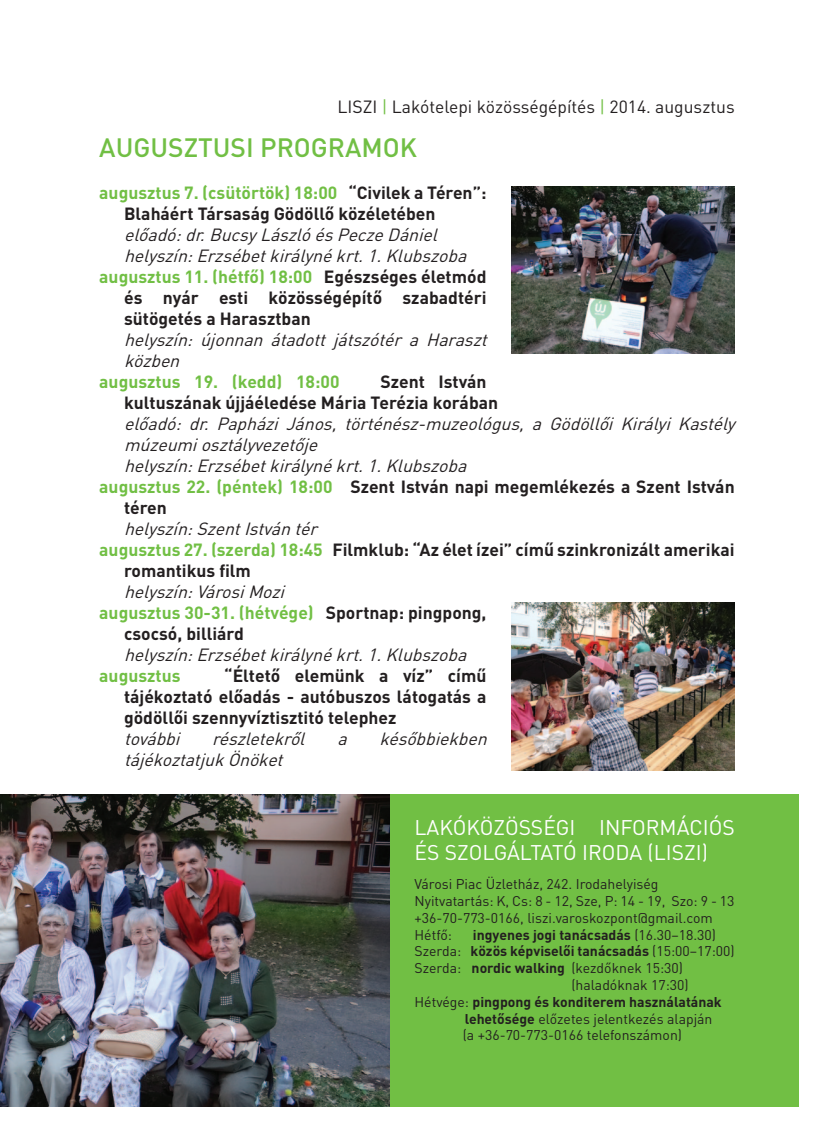
<style>
.page{position:relative;width:834px;height:1141px;background:#fff}
.page>*{position:absolute;margin:0;border:0;box-sizing:border-box;transform-origin:0 0}
.t1{font:500 26.25px "DIN Pro";color:#71bf44}
.t2{font:21px/25.2px "DIN Pro";color:#fff}
.t3{font:700 17.5px/21px "DIN Pro";color:#231f20}
.t4{font:italic 17.5px/21px "DIN Pro";color:#231f20}
.t5{font:700 17.5px "DIN Pro";color:#71bf44}
.t6{font:17.5px "DIN Pro";color:#231f20}
.t7{font:14px/16.8px "DIN Pro";color:#231f20}
.t8{font:700 14px "DIN Pro";color:#231f20}
.s1{color:#71bf44}
.s2{color:#231f20}
.s3{font-weight:400}
.s4{font-weight:700}
</style>
<div class="page">
<div style="left:382px;top:794px;width:417px;height:312px;background:#71bf44"></div>
<img style="left:0;top:795px;width:389px;height:311px">
<img style="left:511px;top:186px;width:223px;height:167px">
<img style="left:511px;top:603px;width:223px;height:167px">
<p class="t6" style="left:337px;top:94px;width:398px">LISZI <span class="s1">|</span> Lakótelepi közösségépítés <span class="s1">|</span> 2014. augusztus</p>
<h1 class="t1" style="left:99px;top:129px;width:319px">AUGUSZTUSI PROGRAMOK</h1>
<p class="t3" style="left:124px;top:181px;width:364px;text-indent:-25px"><span class="s1">augusztus 7. (csütörtök) 18:00</span> “Civilek a Téren”:<br>Blaháért Társaság Gödöllő közéletében</p>
<p class="t4" style="left:124px;top:223px;width:320px">előadó:dr.BucsyLászlóésPeczeDániel</p>
<p class="t4" style="left:124px;top:244px;width:349px">helyszín:Erzsébetkirálynékrt.1.Klubszoba</p>
<p class="t5" style="left:99px;top:264px;width:388px">augusztus 11. (hétfő) 18:00 <span class="s2">Egészséges életmód</span></p>
<p class="t3" style="left:124px;top:286px;width:364px">és nyár esti közösségépítő szabadtéri</p>
<p class="t3" style="left:124px;top:307px;width:188px">sütögetés a Harasztban</p>
<p class="t4" style="left:124px;top:328px;width:370px">helyszín: újonnan átadott játszótér a Haraszt közben</p>
<p class="t5" style="left:99px;top:369px;width:242px">augusztus 19. (kedd) 18:00</p>
<p class="t3" style="left:124px;top:370px;width:375px;text-indent:256px">Szent István kultuszának újjáéledése Mária Terézia korában</p>
<p class="t4" style="left:124px;top:412px;width:618px">előadó: dr. Papházi János, történész-muzeológus, a Gödöllői Királyi Kastély</p>
<p class="t4" style="left:124px;top:433px;width:200px">múzeumiosztályvezetője</p>
<p class="t4" style="left:124px;top:454px;width:349px">helyszín:Erzsébetkirálynékrt.1.Klubszoba</p>
<p class="t3" style="left:99px;top:475px;width:636px"><span class="s1">augusztus 22. (péntek) 18:00</span> Szent István napi megemlékezés a Szent István</p>
<p class="t3" style="left:124px;top:496px;width:44px">téren</p>
<p class="t4" style="left:124px;top:517px;width:200px">helyszín:SzentIstvántér</p>
<p class="t3" style="left:99px;top:538px;width:636px"><span class="s1">augusztus 27. (szerda) 18:45</span> Filmklub: “Az élet ízei” című szinkronizált amerikai</p>
<p class="t3" style="left:124px;top:559px;width:128px">romantikus film</p>
<p class="t4" style="left:124px;top:580px;width:167px">helyszín:VárosiMozi</p>
<p class="t5" style="left:99px;top:600px;width:388px">augusztus 30-31. (hétvége) <span class="s2">Sportnap: pingpong,</span></p>
<p class="t3" style="left:124px;top:622px;width:121px">csocsó, billiárd</p>
<p class="t4" style="left:124px;top:643px;width:349px">helyszín:Erzsébetkirálynékrt.1.Klubszoba</p>
<p class="t5" style="left:99px;top:663px;width:83px">augusztus</p>
<p class="t3" style="left:124px;top:664px;width:364px;text-align:justify;text-indent:100px">“Éltető elemünk a víz” című tájékoztató előadás - autóbuszos látogatás a gödöllői szennyvíztisztitó telephez</p>
<p class="t4" style="left:124px;top:727px;width:63px">további</p>
<p class="t4" style="left:212px;top:727px;width:100px">részletekről</p>
<p class="t4" style="left:337px;top:727px;width:17px">a</p>
<p class="t4" style="left:379px;top:727px;width:115px">későbbiekben</p>
<p class="t4" style="left:124px;top:748px;width:166px">tájékoztatjukÖnöket</p>
<p class="t2" style="left:414px;top:814px;width:321px">LAKÓKÖZÖSSÉGI INFORMÁCIÓS<br>ÉS SZOLGÁLTATÓ IRODA (LISZI)</p>
<p class="t7" style="left:414px;top:875px;width:321px">Városi Piac Üzletház, 242. Irodahelyiség Nyitvatartás: K, Cs: 8 - 12, Sze, P: 14 - 19, Szo: 9 - 13 +36-70-773-0166, liszi.varoskozpont@gmail.com Hétfő:</p>
<p class="t8" style="left:473px;top:925px;width:244px">ingyenes jogi tanácsadás <span class="s3">(16.30–18.30)</span></p>
<p class="t8" style="left:414px;top:942px;width:321px"><span class="s3">Szerda:</span> közös képviselői tanácsadás <span class="s3">(15:00–17:00)</span></p>
<p class="t7" style="left:414px;top:959px;width:270px">Szerda: <span class="s4">nordic walking</span> (kezdőknek 15:30)</p>
<p class="t7" style="left:571px;top:976px;width:119px">(haladóknak 17:30)</p>
<p class="t8" style="left:414px;top:992px;width:309px"><span class="s3">Hétvége:</span> pingpong és konditerem használatának</p>
<p class="t7" style="left:464px;top:1010px;width:249px"><span class="s4">lehetősége</span> előzetes jelentkezés alapján</p>
<p class="t7" style="left:462px;top:1026px;width:221px">(a +36-70-773-0166 telefonszámon)</p>
</div>
